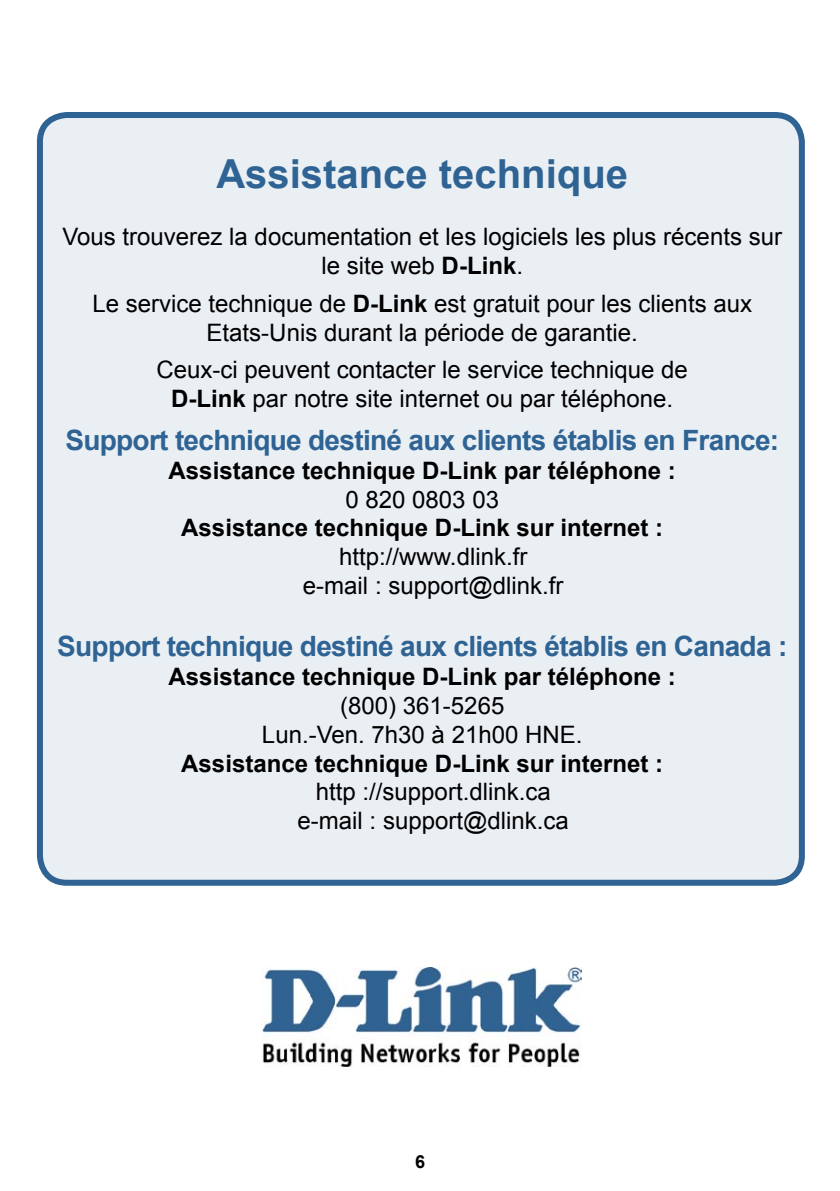
<style>
.page{position:relative;width:840px;height:1191px;background:#fff}
.page>*{position:absolute;margin:0;border:0;box-sizing:border-box;transform-origin:0 0}
.t1{font:700 40px "Arial";color:#2e6393}
.t2{font:700 28px "Arial";letter-spacing:-.025em;color:#2e6393}
.t3{font:24px/28.8px "Arial";color:#000;text-align:center}
.t4{font:700 24px "Arial";color:#000}
.t5{font:700 18px "Arial";color:#000}
.s1{font-weight:700}
</style>
<div class="page">
<img style="left:261px;top:967px;width:320px;height:99px">
<div style="left:36px;top:112px;width:769px;height:770px;background:#eaeff4"></div>
<p class="t1" style="left:216px;top:147px;width:413px">Assistance technique</p>
<p class="t3" style="left:62px;top:223px;width:720px">Vous trouverez la documentation et les logiciels les plus récents sur le site web <span class="s1">D-Link</span>.</p>
<p class="t3" style="left:92px;top:289px;width:660px">Le service technique de <span class="s1">D-Link</span> est gratuit pour les clients aux<br>Etats-Unis durant la période de garantie.</p>
<p class="t3" style="left:156px;top:356px;width:532px">Ceux-ci peuvent contacter le service technique de</p>
<p class="t3" style="left:171px;top:385px;width:503px"><span class="s1">D-Link</span> par notre site internet ou par téléphone.</p>
<p class="t2" style="left:65px;top:421px;width:715px">Support technique destiné aux clients établis en France:</p>
<p class="t4" style="left:168px;top:454px;width:508px">Assistance technique D-Link par téléphone :</p>
<p class="t3" style="left:345px;top:485px;width:155px">0 820 0803 03</p>
<p class="t4" style="left:181px;top:512px;width:483px">Assistance technique D-Link sur internet :</p>
<p class="t3" style="left:339px;top:542px;width:190px">http://www.dlink.fr</p>
<p class="t3" style="left:303px;top:571px;width:262px">e-mail : support@dlink.fr</p>
<p class="t2" style="left:57px;top:628px;width:731px">Support technique destiné aux clients établis en Canada :</p>
<p class="t4" style="left:168px;top:661px;width:508px">Assistance technique D-Link par téléphone :</p>
<p class="t3" style="left:340px;top:691px;width:166px">(800) 361-5265</p>
<p class="t3" style="left:262px;top:720px;width:322px">Lun.-Ven. 7h30 à 21h00 HNE.</p>
<p class="t4" style="left:181px;top:747px;width:483px">Assistance technique D-Link sur internet :</p>
<p class="t3" style="left:315px;top:778px;width:236px">http ://support.dlink.ca</p>
<p class="t3" style="left:297px;top:806px;width:273px">e-mail : support@dlink.ca</p>
<p class="t5" style="left:415px;top:1150px;width:12px">6</p>
</div>
